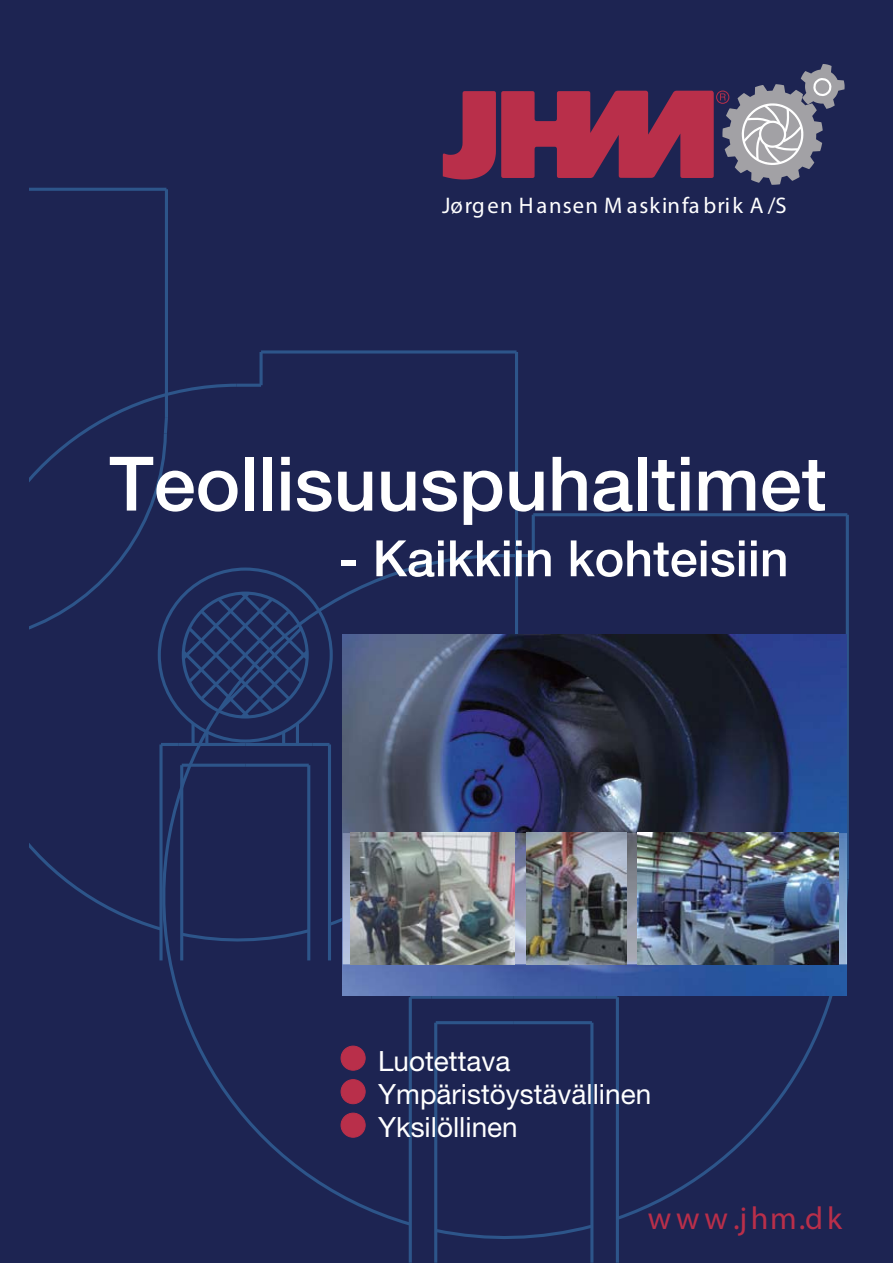
<style>
.page{position:relative;width:893px;height:1263px;background:#1d2452}
.page>*{position:absolute;margin:0;border:0;box-sizing:border-box;transform-origin:0 0}
.t1{font:500 75.15px "Helvetica Neue LT Std";color:#fff}
.t2{font:500 50.1px "Helvetica Neue LT Std";color:#fff}
.t3{font:700 31.95px "Frutiger";letter-spacing:.12em;color:#b92f4a}
.t4{font:27.9px/33.2px "Helvetica Neue LT Std";color:#fff}
.t5{font:700 22.65px "Frutiger";letter-spacing:.055em;color:#fff}
</style>
<div class="page">
<svg style="left:443px;top:64px;width:402px;height:121px"></svg>
<hr style="left:165px;top:189px;width:3px;height:229px;background:#2d558a">
<hr style="left:30px;top:188px;width:136px;height:3px;background:#2d558a">
<svg style="left:30px;top:383px;width:210px;height:541px"></svg>
<hr style="left:260px;top:352px;width:3px;height:33px;background:#2d558a">
<hr style="left:237px;top:384px;width:24px;height:3px;background:#2d558a">
<hr style="left:515px;top:352px;width:3px;height:297px;background:#2d558a">
<svg style="left:261px;top:350px;width:256px;height:4px"></svg>
<svg style="left:613px;top:995px;width:234px;height:225px"></svg>
<svg style="left:140px;top:552px;width:366px;height:676px"></svg>
<hr style="left:616px;top:997px;width:3px;height:266px;background:#2d558a">
<hr style="left:409px;top:997px;width:3px;height:266px;background:#2d558a">
<hr style="left:590px;top:1023px;width:3px;height:240px;background:#2d558a">
<hr style="left:434px;top:1023px;width:3px;height:240px;background:#2d558a">
<svg style="left:432px;top:1222px;width:162px;height:19px"></svg>
<hr style="left:532px;top:515px;width:3px;height:41px;background:#2d558a">
<hr style="left:503px;top:554px;width:30px;height:3px;background:#2d558a">
<hr style="left:514px;top:996px;width:82px;height:3px;background:#2d558a">
<hr style="left:596px;top:996px;width:21px;height:3px;background:#2d558a">
<hr style="left:431px;top:996px;width:83px;height:3px;background:#2d558a">
<hr style="left:514px;top:1021px;width:78px;height:3px;background:#2d558a">
<hr style="left:436px;top:1021px;width:78px;height:3px;background:#2d558a">
<hr style="left:448px;top:971px;width:3px;height:26px;background:#2d558a">
<hr style="left:465px;top:982px;width:3px;height:15px;background:#2d558a">
<hr style="left:576px;top:971px;width:4px;height:26px;background:#345795">
<hr style="left:410px;top:996px;width:21px;height:3px;background:#2d558a">
<hr style="left:846px;top:515px;width:3px;height:364px;background:#2d558a">
<svg style="left:847px;top:879px;width:2px;height:28px"></svg>
<hr style="left:533px;top:513px;width:314px;height:3px;background:#2d558a">
<img style="left:342px;top:635px;width:505px;height:360px">
<img style="left:343px;top:833px;width:504px;height:131px">
<img style="left:526px;top:833px;width:101px;height:131px">
<img style="left:351px;top:833px;width:164px;height:131px">
<img style="left:637px;top:833px;width:201px;height:131px">
<div style="left:341px;top:1046px;width:24px;height:24px;background:#b92f4a;border-radius:50%"></div>
<div style="left:341px;top:1046px;width:24px;height:24px;border:1px solid #b92f4a;border-radius:50%"></div>
<div style="left:341px;top:1079px;width:24px;height:25px;background:#b92f4a;border-radius:50%"></div>
<div style="left:341px;top:1079px;width:24px;height:25px;border:1px solid #b92f4a;border-radius:50%"></div>
<div style="left:341px;top:1113px;width:24px;height:24px;background:#b92f4a;border-radius:50%"></div>
<div style="left:341px;top:1113px;width:24px;height:24px;border:1px solid #b92f4a;border-radius:50%"></div>
<p class="t5" style="left:442px;top:192px;width:346px">Jørgen Hansen M askinfa brik A /S</p>
<h1 class="t1" style="left:109px;top:439px;width:719px">Teollisuuspuhaltimet</h1>
<h2 class="t2" style="left:339px;top:528px;width:451px">- Kaikkiin kohteisiin</h2>
<p class="t4" style="left:378px;top:1044px;width:275px">Luotettava<br>Ympäristöystävällinen<br>Yksilöllinen</p>
<p class="t3" style="left:648px;top:1199px;width:196px">www.jhm.dk</p>
</div>
